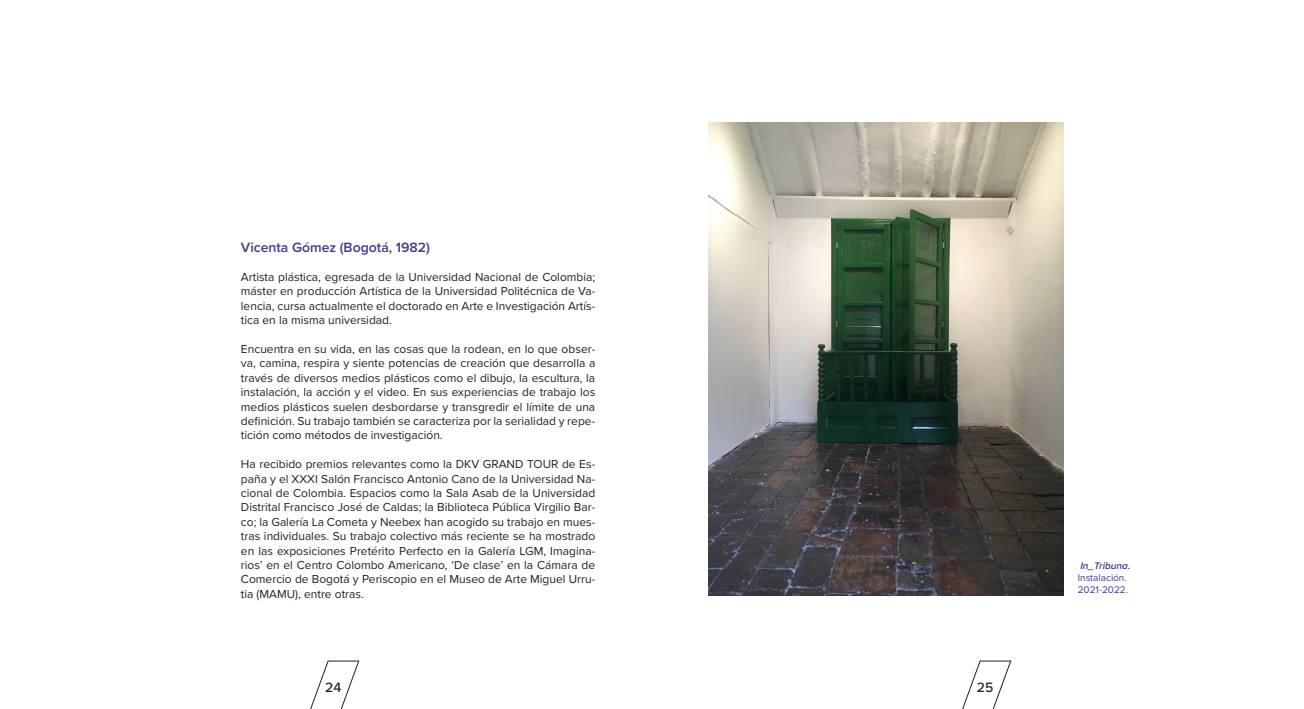
<style>
.page{position:relative;width:1304px;height:709px;background:#fff}
.page>*{position:absolute;margin:0;border:0;box-sizing:border-box;transform-origin:0 0}
.t3_ciclo_1{font:600 14px "Proxima Nova";color:#49378c}
.t1{font:500 14px "Proxima Nova";color:#231f20}
.Body{font:12px/14.4px "Proxima Nova";color:#231f20;text-align:justify}
.Pie_de_fotos_-_ciclo{font:10px "Proxima Nova";color:#49378c}
.Pie_de_fotos_-_ciclo-2{font:italic 600 10px "Proxima Nova";color:#49378c}
</style>
<div class="page">
<svg style="left:962px;top:660px;width:49px;height:49px"></svg>
<svg style="left:310px;top:660px;width:49px;height:49px"></svg>
<img style="left:709px;top:123px;width:354px;height:473px">
<p class="t3_ciclo_1" style="left:241px;top:237px;width:191px">Vicenta Gómez (Bogotá, 1982)</p>
<p class="Body" style="left:241px;top:269px;width:356px">Artista plástica, egresada de la Universidad Nacional de Colombia; máster en producción Artística de la Universidad Politécnica de Va&shy;lencia, cursa actualmente el doctorado en Arte e Investigación Artís&shy;tica en la misma universidad.</p>
<p class="Body" style="left:241px;top:341px;width:356px">Encuentra en su vida, en las cosas que la rodean, en lo que obser&shy;va, camina, respira y siente potencias de creación que desarrolla a través de diversos medios plásticos como el dibujo, la escultura, la instalación, la acción y el video. En sus experiencias de trabajo los medios plásticos suelen desbordarse y transgredir el límite de una definición. Su trabajo también se caracteriza por la serialidad y repe&shy;tición como métodos de investigación.</p>
<p class="Body" style="left:241px;top:456px;width:356px">Ha recibido premios relevantes como la DKV GRAND TOUR de Es&shy;paña y el XXXI Salón Francisco Antonio Cano de la Universidad Na&shy;cional de Colombia. Espacios como la Sala Asab de la Universidad Distrital Francisco José de Caldas; la Biblioteca Pública Virgilio Bar&shy;co; la Galería La Cometa y Neebex han acogido su trabajo en mues&shy;tras individuales. Su trabajo colectivo más reciente se ha mostrado en las exposiciones Pretérito Perfecto en la Galería LGM, Imagina&shy;rios’ en el Centro Colombo Americano, ‘De clase’ en la Cámara de Comercio de Bogotá y Periscopio en el Museo de Arte Miguel Urru&shy;tia (MAMU), entre otras.</p>
<p class="t1" style="left:325px;top:676px;width:18px">24</p>
<p class="t1" style="left:977px;top:676px;width:18px">25</p>
<p class="Pie_de_fotos_-_ciclo-2" style="left:1080px;top:557px;width:52px">In_Tribuna.</p>
<p class="Pie_de_fotos_-_ciclo" style="left:1078px;top:569px;width:51px">Instalación.</p>
<p class="Pie_de_fotos_-_ciclo" style="left:1078px;top:581px;width:52px">2021-2022.</p>
</div>
